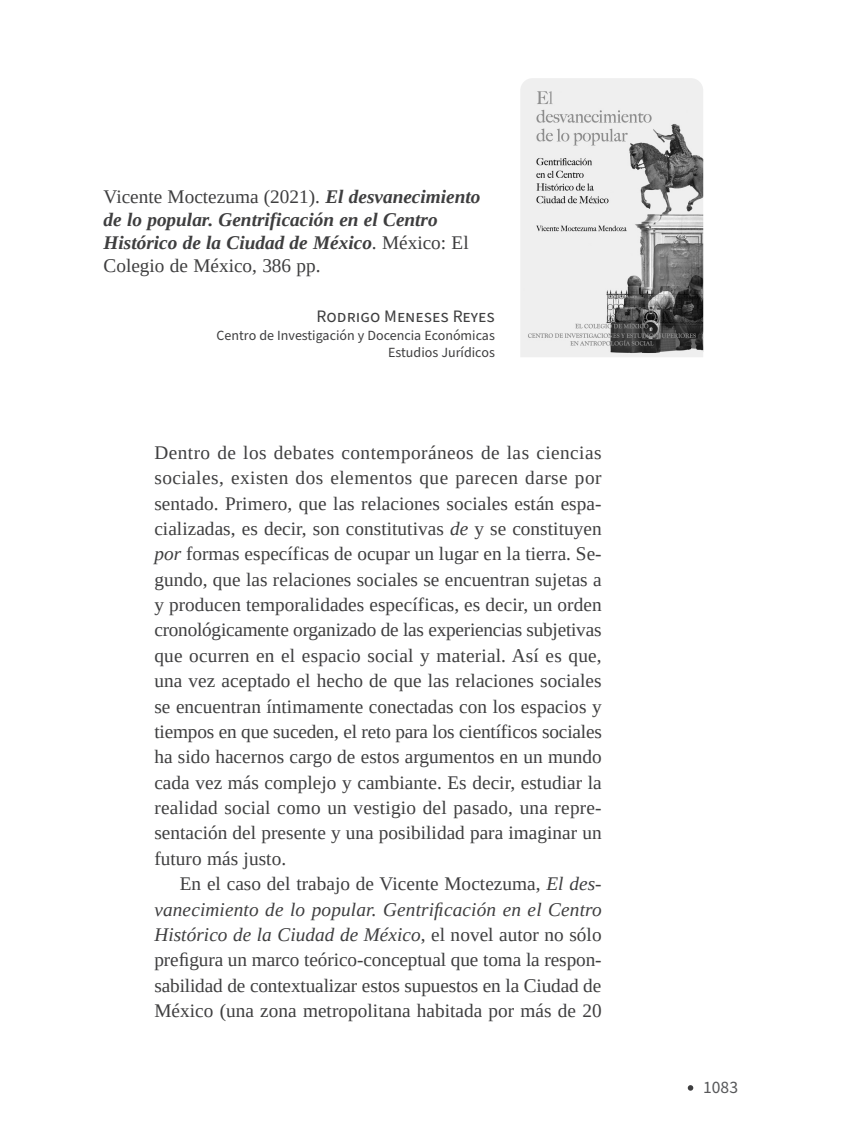
<style>
.page{position:relative;width:848px;height:1145px;background:#fff}
.page>*{position:absolute;margin:0;border:0;box-sizing:border-box;transform-origin:0 0}
.Sin_sangria{font:19.25px/25.4px "Liberation Serif";color:#3e3e3f;text-align:justify}
.Cuerpo{font:19.25px/25.4px "Liberation Serif";color:#3e3e3f;text-align:justify}
.Ficha-reseña{font:italic 700 19.25px/22.8px "Liberation Serif";color:#3e3e3f}
.Autor-capitulo{font:17.5px "Source Sans Pro";color:#3e3e3f}
.t1{font:17.5px "Source Sans Pro";color:#57585a}
.Cargo-autor{font:14px "Source Sans Pro";color:#3e3e3f}
.s1{font-weight:400;font-style:normal}
.s2{font-style:italic}
</style>
<div class="page">
<svg style="left:687px;top:1085px;width:6px;height:6px"></svg>
<img style="left:520px;top:78px;width:183px;height:279px">
<p class="Ficha-reseña" style="left:104px;top:185px;width:378px"><span class="s1">Vicente Moctezuma (2021).</span> El desvanecimiento de lo popular. Gentrificación en el Centro Histórico de la Ciudad de México<span class="s1">. México: El Colegio de México, 386 pp.</span></p>
<p class="Autor-capitulo" style="left:316px;top:305px;width:180px">Rodrigo Meneses Reyes</p>
<p class="Cargo-autor" style="left:216px;top:326px;width:280px">Centro de Investigación y Docencia Económicas</p>
<p class="Cargo-autor" style="left:388px;top:343px;width:108px">Estudios Jurídicos</p>
<p class="Sin_sangria" style="left:154px;top:440px;width:449px">Dentro de los debates contemporáneos de las ciencias sociales, existen dos elementos que parecen darse por sentado. Primero, que las relaciones sociales están espa&shy;cializadas, es decir, son constitutivas <span class="s2">de</span> y se constituyen <span class="s2">por</span> formas específicas de ocupar un lugar en la tierra. Se&shy;gundo, que las relaciones sociales se encuentran sujetas a y producen temporalidades específicas, es decir, un orden cronológicamente organizado de las experiencias subjetivas que ocurren en el espacio social y material. Así es que, una vez aceptado el hecho de que las relaciones sociales se encuentran íntimamente conectadas con los espacios y tiempos en que suceden, el reto para los científicos sociales ha sido hacernos cargo de estos argumentos en un mundo cada vez más complejo y cambiante. Es decir, estudiar la realidad social como un vestigio del pasado, una repre&shy;sentación del presente y una posibilidad para imaginar un futuro más justo.</p>
<p class="Cuerpo" style="left:154px;top:871px;width:449px;text-indent:25px">En el caso del trabajo de Vicente Moctezuma, <span class="s2">El des&shy;vanecimiento de lo popular. Gentrificación en el Centro Histórico de la Ciudad de México</span>, el novel autor no sólo prefigura un marco teórico-conceptual que toma la respon&shy;sabilidad de contextualizar estos supuestos en la Ciudad de México (una zona metropolitana habitada por más de 20</p>
<p class="t1" style="left:703px;top:1076px;width:36px">1083</p>
</div>
